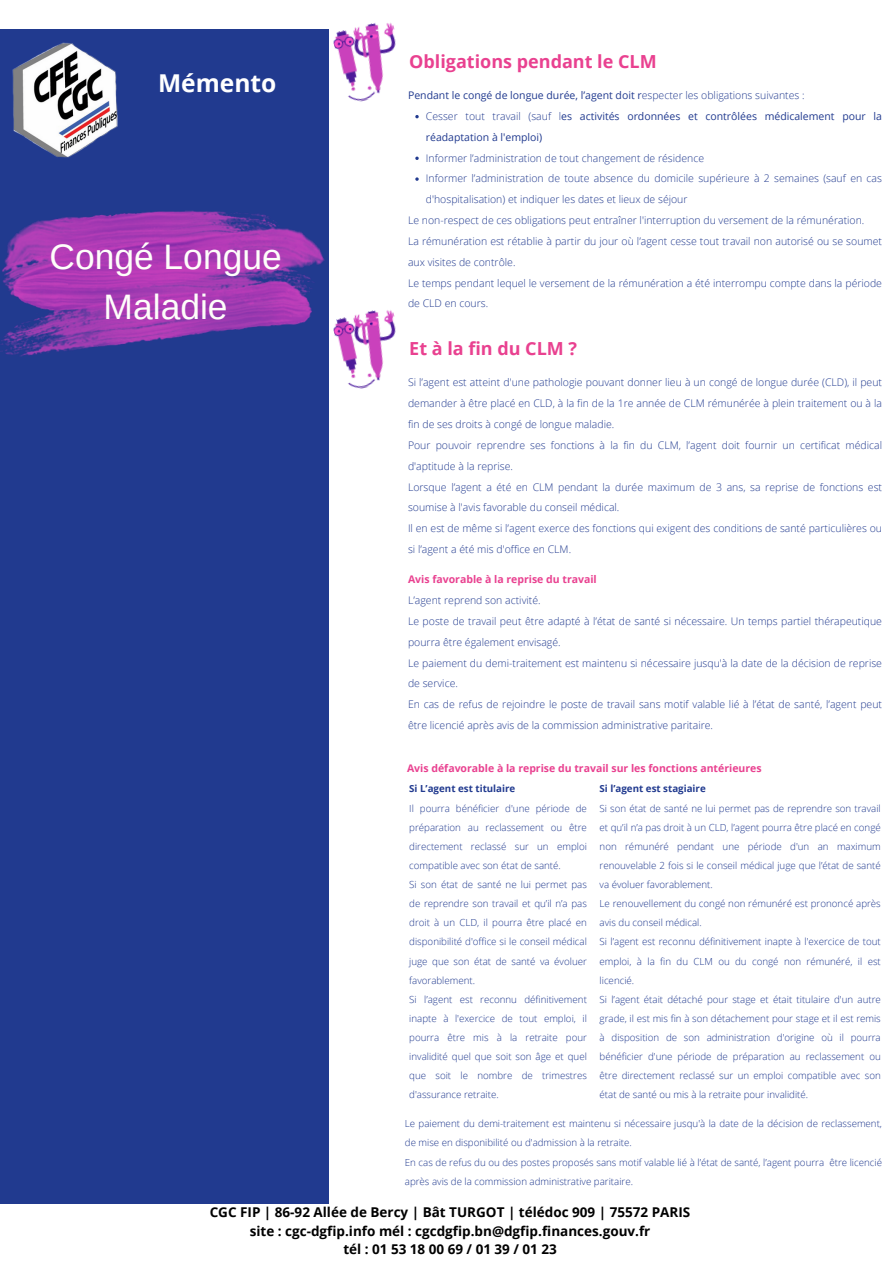
<style>
.page{position:relative;width:893px;height:1263px;background:#fff}
.page>*{position:absolute;margin:0;border:0;box-sizing:border-box;transform-origin:0 0}
.t1{font:35.4px/49.5px "Arimo";color:#fefefa;text-align:center}
.t2{font:700 31.72px "Montserrat";color:#fefefa}
.t3{font:700 24.6px "Open Sans";color:#fff}
.t4{font:700 18px "Open Sans";color:#e94190}
.t5{font:700 13.5px "Open Sans";color:#000}
.t6{font:300 10.5px/20.9px "Open Sans";color:#213a8f}
.t7{font:10.5px/20.9px "Open Sans";color:#213a8f}
.t8{font:700 10.5px "Open Sans";color:#e94190}
.t9{font:300 9.75px/19.1px "Open Sans";color:#213a8f;text-align:justify}
.t10{font:700 9.75px "Open Sans";color:#213a8f}
.s1{font-weight:300}
</style>
<div class="page">
<div style="left:0;top:30px;width:329px;height:1174px;background:#213a8f"></div>
<img style="left:0;top:211px;width:324px;height:146px">
<svg style="left:415px;top:115px;width:4px;height:3px"></svg>
<svg style="left:415px;top:157px;width:4px;height:3px"></svg>
<svg style="left:415px;top:177px;width:4px;height:4px"></svg>
<img style="left:333px;top:23px;width:63px;height:79px">
<img style="left:333px;top:310px;width:63px;height:79px">
<img style="left:12px;top:42px;width:106px;height:116px">
<p class="t3" style="left:158px;top:66px;width:120px">Mémento</p>
<p class="t1" style="left:50px;top:232px;width:234px">Congé Longue<br>Maladie</p>
<p class="t2" style="left:21px;top:248px;width:278px">PROFESSIONNEL</p>
<p class="t4" style="left:409px;top:49px;width:249px">Obligations pendant le CLM</p>
<p class="t7" style="left:408px;top:85px;width:398px">Pendant le congé de longue durée, l’agent doit r<span class="s1">especter les obligations suivantes :</span></p>
<p class="t7" style="left:426px;top:106px;width:458px"><span class="s1">Cesser tout travail (sauf l</span>es activités ordonnées et contrôlées médicalement pour la réadaptation à l'emploi)</p>
<p class="t6" style="left:426px;top:147px;width:280px">Informer l’administration de tout changement de résidence</p>
<p class="t6" style="left:426px;top:168px;width:458px">Informer l’administration de toute absence du domicile supérieure à 2 semaines (sauf en cas d'hospitalisation) et indiquer les dates et lieux de séjour</p>
<p class="t6" style="left:408px;top:210px;width:458px">Le non-respect de ces obligations peut entraîner l'interruption du versement de la rémunération.</p>
<p class="t6" style="left:408px;top:230px;width:475px">La rémunération est rétablie à partir du jour où l’agent cesse tout travail non autorisé ou se soumet aux visites de contrôle.</p>
<p class="t6" style="left:408px;top:272px;width:475px">Le temps pendant lequel le versement de la rémunération a été interrompu compte dans la période de CLD en cours.</p>
<p class="t4" style="left:409px;top:336px;width:169px">Et à la fin du CLM ?</p>
<p class="t6" style="left:408px;top:372px;width:475px;text-align:justify">Si l’agent est atteint d'une pathologie pouvant donner lieu à un congé de longue durée (CLD), il peut demander à être placé en CLD, à la fin de la 1re année de CLM rémunérée à plein traitement ou à la fin de ses droits à congé de longue maladie.</p>
<p class="t6" style="left:408px;top:434px;width:475px">Pour pouvoir reprendre ses fonctions à la fin du CLM, l’agent doit fournir un certificat médical d'aptitude à la reprise.</p>
<p class="t6" style="left:408px;top:476px;width:475px">Lorsque l’agent a été en CLM pendant la durée maximum de 3 ans, sa reprise de fonctions est soumise à l'avis favorable du conseil médical.</p>
<p class="t6" style="left:408px;top:518px;width:475px">Il en est de même si l’agent exerce des fonctions qui exigent des conditions de santé particulières ou si l’agent a été mis d'office en CLM.</p>
<p class="t8" style="left:408px;top:572px;width:190px">Avis favorable à la reprise du travail</p>
<p class="t6" style="left:408px;top:589px;width:134px">L’agent reprend son activité.</p>
<p class="t6" style="left:408px;top:610px;width:475px">Le poste de travail peut être adapté à l’état de santé si nécessaire. Un temps partiel thérapeutique pourra être également envisagé.</p>
<p class="t6" style="left:408px;top:652px;width:475px">Le paiement du demi-traitement est maintenu si nécessaire jusqu'à la date de la décision de reprise de service.</p>
<p class="t6" style="left:408px;top:694px;width:475px">En cas de refus de rejoindre le poste de travail sans motif valable lié à l’état de santé, l’agent peut être licencié après avis de la commission administrative paritaire.</p>
<p class="t8" style="left:407px;top:761px;width:356px">Avis défavorable à la reprise du travail sur les fonctions antérieures</p>
<p class="t10" style="left:409px;top:782px;width:108px">Si L’agent est titulaire</p>
<p class="t9" style="left:409px;top:798px;width:179px">Il pourra bénéficier d'une période de préparation au reclassement ou être directement reclassé sur un emploi compatible avec son état de santé.</p>
<p class="t9" style="left:409px;top:875px;width:179px">Si son état de santé ne lui permet pas de reprendre son travail et qu’il n’a pas droit à un CLD, il pourra être placé en disponibilité d'office si le conseil médical juge que son état de santé va évoluer favorablement.</p>
<p class="t9" style="left:409px;top:989px;width:179px">Si l’agent est reconnu définitivement inapte à l'exercice de tout emploi, il pourra être mis à la retraite pour invalidité quel que soit son âge et quel que soit le nombre de trimestres d'assurance retraite.</p>
<p class="t10" style="left:599px;top:782px;width:108px">Si l’agent est stagiaire</p>
<p class="t9" style="left:599px;top:798px;width:283px">Si son état de santé ne lui permet pas de reprendre son travail et qu’il n’a pas droit à un CLD, l’agent pourra être placé en congé non rémunéré pendant une période d'un an maximum renouvelable 2 fois si le conseil médical juge que l’état de santé va évoluer favorablement.</p>
<p class="t9" style="left:599px;top:894px;width:283px">Le renouvellement du congé non rémunéré est prononcé après avis du conseil médical.</p>
<p class="t9" style="left:599px;top:932px;width:283px">Si l’agent est reconnu définitivement inapte à l'exercice de tout emploi, à la fin du CLM ou du congé non rémunéré, il est licencié.</p>
<p class="t9" style="left:599px;top:989px;width:283px">Si l’agent était détaché pour stage et était titulaire d'un autre grade, il est mis fin à son détachement pour stage et il est remis à disposition de son administration d'origine où il pourra bénéficier d'une période de préparation au reclassement ou être directement reclassé sur un emploi compatible avec son état de santé ou mis à la retraite pour invalidité.</p>
<p class="t9" style="left:405px;top:1114px;width:479px">Le paiement du demi-traitement est maintenu si nécessaire jusqu'à la date de la décision de reclassement, de mise en disponibilité ou d'admission à la retraite.</p>
<p class="t9" style="left:405px;top:1152px;width:479px">En cas de refus du ou des postes proposés sans motif valable lié à l’état de santé, l’agent pourra être licencié après avis de la commission administrative paritaire.</p>
<p class="t5" style="left:210px;top:1202px;width:482px">CGC FIP | 86-92 Allée de Bercy | Bât TURGOT | télédoc 909 | 75572 PARIS</p>
<p class="t5" style="left:250px;top:1221px;width:402px">site : cgc-dgfip.info mél : cgcdgfip.bn@dgfip.finances.gouv.fr</p>
<p class="t5" style="left:343px;top:1240px;width:215px">tél : 01 53 18 00 69 / 01 39 / 01 23</p>
</div>
